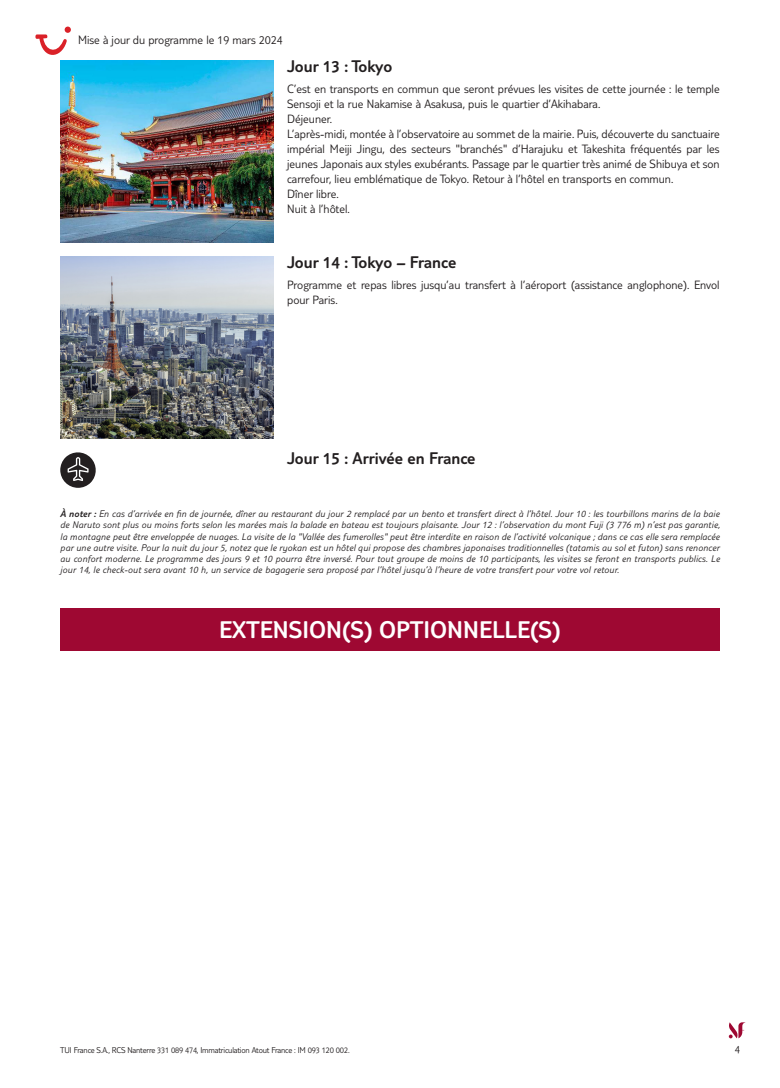
<style>
.page{position:relative;width:780px;height:1088px;background:#fff}
.page>*{position:absolute;margin:0;border:0;box-sizing:border-box;transform-origin:0 0}
.t1{font:300 25px "TUI Type";color:#fff}
.t2{font:300 17.5px "TUI Type";color:#231f20}
.t3{font:300 12.5px/15px "TUI Type";color:#231f20}
.t4{font:300 11.25px "TUI Type";color:#231f20}
.t5{font:italic 300 10px/11.2px "TUI Type";letter-spacing:.02em;color:#231f20;text-align:justify}
.t6{font:300 8.75px "TUI Type";letter-spacing:-.02em;color:#231f20}
.s1{font-style:inherit}
</style>
<div class="page">
<svg style="left:728px;top:1022px;width:18px;height:16px"></svg>
<img style="left:60px;top:60px;width:213px;height:182px">
<img style="left:60px;top:256px;width:213px;height:182px">
<svg style="left:60px;top:452px;width:36px;height:36px"></svg>
<div style="left:60px;top:609px;width:659px;height:42px;background:#9e0832"></div>
<svg style="left:35px;top:27px;width:36px;height:28px"></svg>
<p class="t3" style="left:78px;top:32px;width:206px">Mise à jour du programme le 19 mars 2024</p>
<h2 class="t2" style="left:287px;top:56px;width:107px">Jour 13 : Tokyo</h2>
<p class="t3" style="left:287px;top:81px;width:434px">C’est en transports en commun que seront prévues les visites de cette journée : le temple Sensoji et la rue Nakamise à Asakusa, puis le quartier d’Akihabara.<br>Déjeuner.<br>L’après-midi, montée à l’observatoire au sommet de la mairie. Puis, découverte du sanctuaire impérial Meiji Jingu, des secteurs "branchés" d’Harajuku et Takeshita fréquentés par les jeunes Japonais aux styles exubérants. Passage par le quartier très animé de Shibuya et son carrefour, lieu emblématique de Tokyo. Retour à l’hôtel en transports en commun.<br>Dîner libre.<br>Nuit à l’hôtel.</p>
<h2 class="t2" style="left:287px;top:252px;width:171px">Jour 14 : Tokyo – France</h2>
<p class="t3" style="left:287px;top:277px;width:434px">Programme et repas libres jusqu’au transfert à l’aéroport (assistance anglophone). Envol pour Paris.</p>
<h2 class="t2" style="left:287px;top:448px;width:190px">Jour 15 : Arrivée en France</h2>
<p class="t5" style="left:60px;top:508px;width:661px"><span class="s1">À noter :</span> En cas d’arrivée en fin de journée, dîner au restaurant du jour 2 remplacé par un bento et transfert direct à l’hôtel. Jour 10 : les tourbillons marins de la baie de Naruto sont plus ou moins forts selon les marées mais la balade en bateau est toujours plaisante. Jour 12 : l’observation du mont Fuji (3 776 m) n’est pas garantie, la montagne peut être enveloppée de nuages. La visite de la "Vallée des fumerolles" peut être interdite en raison de l’activité volcanique ; dans ce cas elle sera remplacée par une autre visite. Pour la nuit du jour 5, notez que le ryokan est un hôtel qui propose des chambres japonaises traditionnelles (tatamis au sol et futon) sans renoncer au confort moderne. Le programme des jours 9 et 10 pourra être inversé. Pour tout groupe de moins de 10 participants, les visites se feront en transports publics. Le jour 14, le check-out sera avant 10 h, un service de bagagerie sera proposé par l’hôtel jusqu’à l’heure de votre transfert pour votre vol retour.</p>
<h1 class="t1" style="left:219px;top:616px;width:343px">EXTENSION(S) OPTIONNELLE(S)</h1>
<p class="t6" style="left:60px;top:1045px;width:291px">TUI France S.A., RCS Nanterre 331 089 474, Immatriculation Atout France : IM 093 120 002.</p>
<p class="t4" style="left:734px;top:1042px;width:7px">4</p>
</div>
